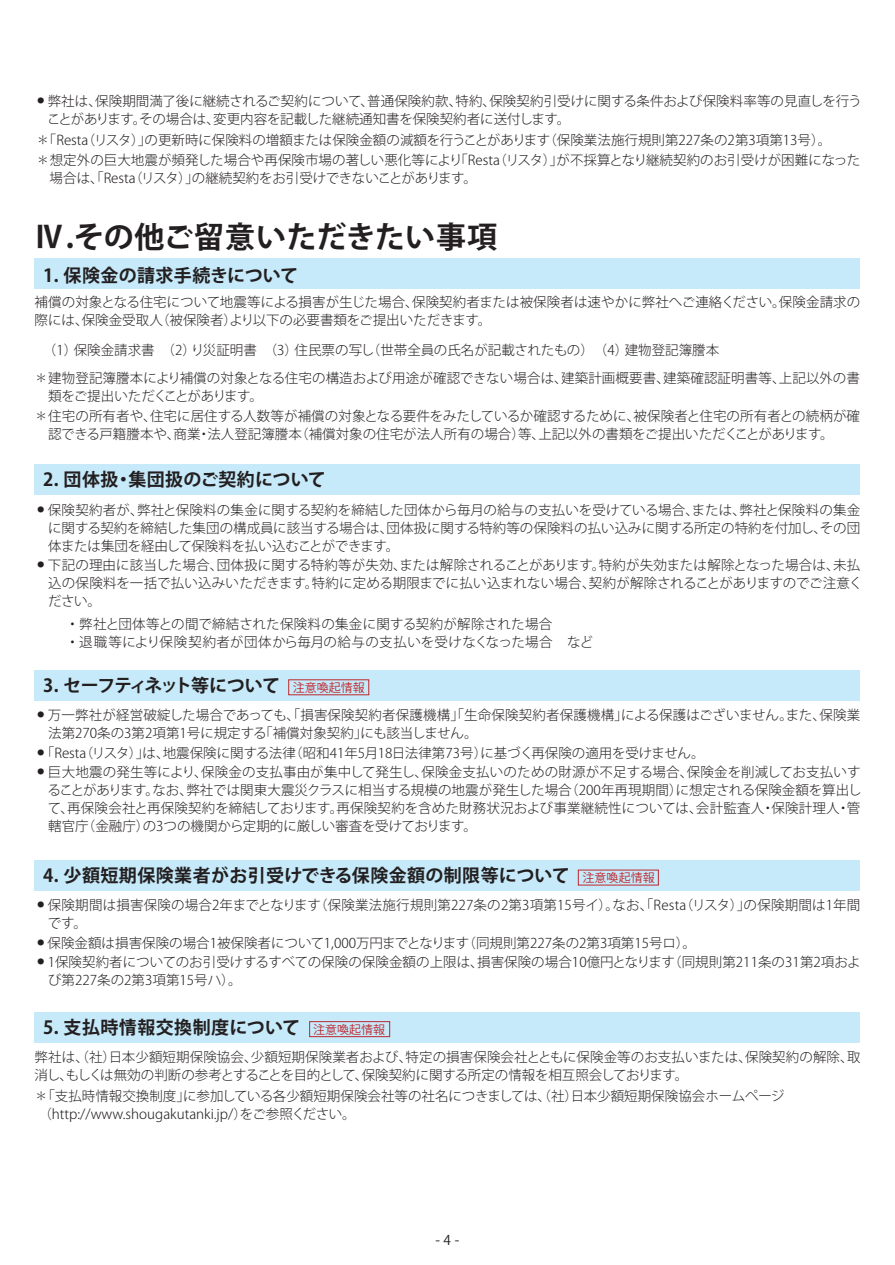
<style>
.page{position:relative;width:895px;height:1265px;background:#fff}
.page>*{position:absolute;margin:0;border:0;box-sizing:border-box;transform-origin:0 0}
.t1{font:700 30px "Koz Go Pr 6 N";letter-spacing:.01em;color:#231f20}
.t2{font:700 18px "Koz Go Pro";letter-spacing:.015em;color:#231f20}
.t3{font:700 18px "Koz Go Pro";letter-spacing:-.065em;color:#231f20}
.t4{font:300 13.5px/18px "Koz Go Pro";color:#231f20}
.t5{font:300 13.5px/18px "Koz Go Pro";letter-spacing:.02em;color:#231f20}
.t6{font:13.5px "Koz Go Pro";color:#231f20}
.s1{font-weight:400}
.s2{font-weight:400;font-size:12px;color:#be272d}
</style>
<div class="page">
<div style="left:35px;top:860px;width:825px;height:30px;background:#c6eafa"></div>
<div style="left:35px;top:1011px;width:825px;height:31px;background:#c6eafa"></div>
<div style="left:35px;top:258px;width:825px;height:31px;background:#c6eafa"></div>
<div style="left:35px;top:464px;width:825px;height:31px;background:#c6eafa"></div>
<div style="left:35px;top:670px;width:825px;height:30px;background:#c6eafa"></div>
<div style="left:309px;top:1021px;width:81px;height:15px;border:1px solid #be272d"></div>
<p class="t4" style="left:47px;top:92px;width:815px;text-indent:-10px"><sup>●</sup> 弊社は、保険期間満了後に継続されるご契約について、普通保険約款、特約、保険契約引受けに関する条件および保険料率等の見直しを行うことがあります。その場合は、変更内容を記載した継続通知書を保険契約者に送付します。</p>
<p class="t4" style="left:36px;top:131px;width:825px;line-height:19.5px">＊｢Resta（リスタ）」の更新時に保険料の増額または保険金額の減額を行うことがあります（保険業法施行規則第227条の2第3項第13号）。<br>＊想定外の巨大地震が頻発した場合や再保険市場の著しい悪化等により｢Resta（リスタ）」が不採算となり継続契約のお引受けが困難になった</p>
<p class="t4" style="left:50px;top:169px;width:429px">場合は、「Resta（リスタ）」の継続契約をお引受けできないことがあります。</p>
<h1 class="t1" style="left:35px;top:220px;width:464px">Ⅳ.その他ご留意いただきたい事項</h1>
<h2 class="t2" style="left:43px;top:263px;width:256px">1．保険金の請求手続きについて</h2>
<p class="t4" style="left:35px;top:293px;width:827px">補償の対象となる住宅について地震等による損害が生じた場合、保険契約者または被保険者は速やかに弊社へご連絡ください。保険金請求の際には、保険金受取人（被保険者）より以下の必要書類をご提出いただきます。</p>
<p class="t4" style="left:35px;top:336px;width:826px;line-height:28.5px;text-indent:8px">（1）保険金請求書　（2）り災証明書　（3）住民票の写し（世帯全員の氏名が記載されたもの）　（4）建物登記簿謄本<br>＊建物登記簿謄本により補償の対象となる住宅の構造および用途が確認できない場合は、建築計画概要書、建築確認証明書等、上記以外の書</p>
<p class="t4" style="left:35px;top:387px;width:826px;line-height:19.5px;text-indent:14px">類をご提出いただくことがあります。<br>＊住宅の所有者や、住宅に居住する人数等が補償の対象となる要件をみたしているか確認するために、被保険者と住宅の所有者との続柄が確</p>
<p class="t4" style="left:48px;top:425px;width:787px">認できる戸籍謄本や、商業・法人登記簿謄本（補償対象の住宅が法人所有の場合）等、上記以外の書類をご提出いただくことがあります。</p>
<h2 class="t2" style="left:43px;top:468px;width:284px">2．団体扱・集団扱のご契約について</h2>
<p class="t4" style="left:48px;top:500px;width:813px;text-align:justify;text-indent:-10px"><sup>●</sup> 保険契約者が、弊社と保険料の集金に関する契約を締結した団体から毎月の給与の支払いを受けている場合、または、弊社と保険料の集金に関する契約を締結した集団の構成員に該当する場合は、団体扱に関する特約等の保険料の払い込みに関する所定の特約を付加し、その団体または集団を経由して保険料を払い込むことができます。</p>
<p class="t4" style="left:48px;top:556px;width:816px;text-indent:-10px"><sup>●</sup> 下記の理由に該当した場合、団体扱に関する特約等が失効、または解除されることがあります。特約が失効または解除となった場合は、未払込の保険料を一括で払い込みいただきます。特約に定める期限までに払い込まれない場合、契約が解除されることがありますのでご注意ください。</p>
<p class="t5" style="left:66px;top:614px;width:529px"><span class="s1">・</span>弊社と団体等との間で締結された保険料の集金に関する契約が解除された場合<br><span class="s1">・</span>退職等により保険契約者が団体から毎月の給与の支払いを受けなくなった場合　など</p>
<h2 class="t3" style="left:43px;top:673px;width:323px">3．セーフティネット等について <span class="s2">注意喚起情報</span></h2>
<p class="t4" style="left:48px;top:706px;width:813px;text-indent:-10px"><sup>●</sup> 万一弊社が経営破綻した場合であっても、「損害保険契約者保護機構」「生命保険契約者保護機構」による保護はございません。また、保険業法第270条の3第2項第1号に規定する「補償対象契約」にも該当しません。</p>
<p class="t4" style="left:38px;top:743px;width:668px"><sup>●</sup>「Resta（リスタ）」は、地震保険に関する法律（昭和41年5月18日法律第73号）に基づく再保険の適用を受けません。</p>
<p class="t4" style="left:47px;top:763px;width:815px;text-align:justify;text-indent:-10px"><sup>●</sup> 巨大地震の発生等により、保険金の支払事由が集中して発生し、保険金支払いのための財源が不足する場合、保険金を削減してお支払いすることがあります。なお、弊社では関東大震災クラスに相当する規模の地震が発生した場合（200年再現期間）に想定される保険金額を算出して、再保険会社と再保険契約を締結しております。再保険契約を含めた財務状況および事業継続性については、会計監査人・保険計理人・管轄官庁（金融庁）の3つの機関から定期的に厳しい審査を受けております。</p>
<h2 class="t2" style="left:43px;top:863px;width:612px">4．少額短期保険業者がお引受けできる保険金額の制限等について <span class="s2">注意喚起情報</span></h2>
<p class="t4" style="left:48px;top:896px;width:814px;text-indent:-10px"><sup>●</sup> 保険期間は損害保険の場合2年までとなります（保険業法施行規則第227条の2第3項第15号イ）。なお、「Resta（リスタ）」の保険期間は1年間です。</p>
<p class="t4" style="left:38px;top:934px;width:659px"><sup>●</sup> 保険金額は損害保険の場合1被保険者について1,000万円までとなります（同規則第227条の2第3項第15号ロ）。</p>
<p class="t4" style="left:48px;top:953px;width:814px;text-indent:-10px"><sup>●</sup> 1保険契約者についてのお引受けするすべての保険の保険金額の上限は、損害保険の場合10億円となります（同規則第211条の31第2項および第227条の2第3項第15号ハ）。</p>
<h2 class="t2" style="left:43px;top:1015px;width:343px">5．支払時情報交換制度について <span class="s2">注意喚起情報</span></h2>
<p class="t4" style="left:35px;top:1048px;width:827px">弊社は、（社）日本少額短期保険協会、少額短期保険業者および、特定の損害保険会社とともに保険金等のお支払いまたは、保険契約の解除、取消し、もしくは無効の判断の参考とすることを目的として、保険契約に関する所定の情報を相互照会しております。</p>
<p class="t4" style="left:35px;top:1087px;width:751px">＊「支払時情報交換制度」に参加している各少額短期保険会社等の社名につきましては、（社）日本少額短期保険協会ホームページ（http://www.shougakutanki.jp/）をご参照ください。</p>
<p class="t6" style="left:435px;top:1231px;width:26px">- 4 -</p>
</div>
